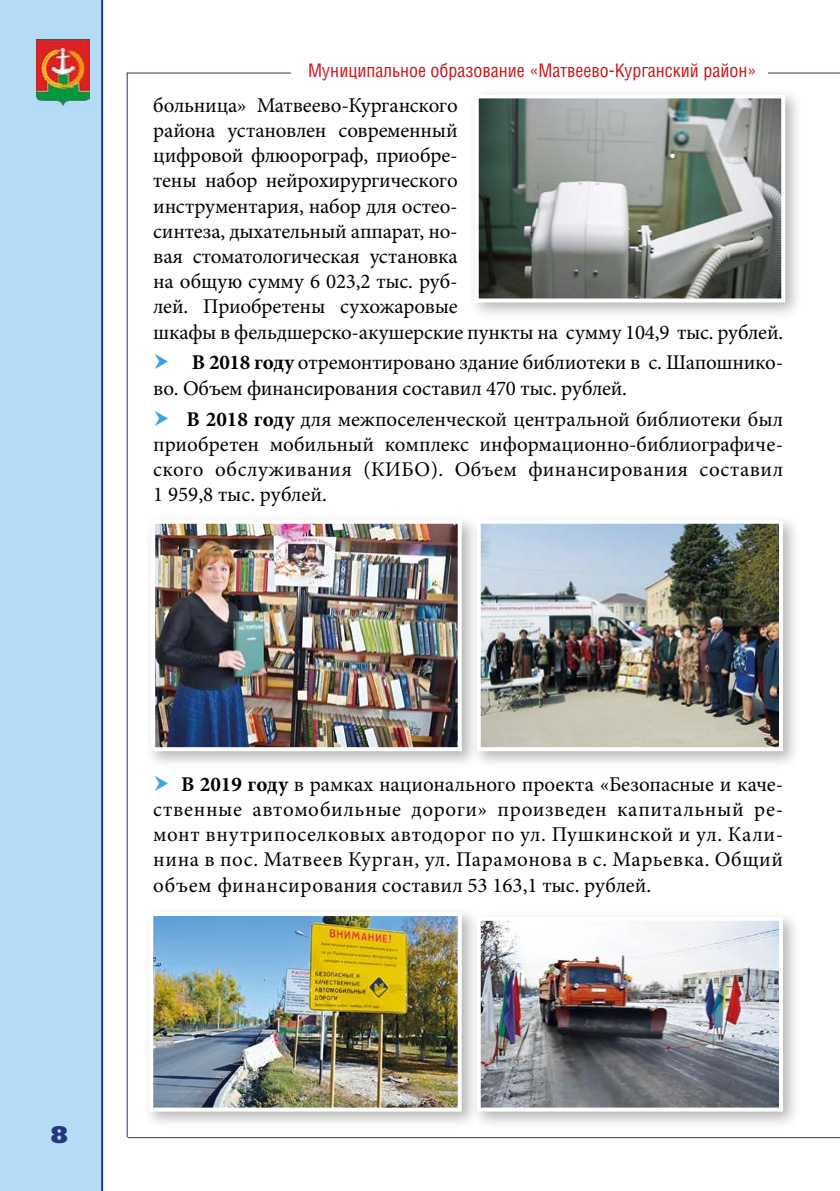
<style>
.page{position:relative;width:840px;height:1191px;background:#fff}
.page>*{position:absolute;margin:0;border:0;box-sizing:border-box;transform-origin:0 0}
.t1{font:24px "AG Foreigner Black C";color:#283583}
.t2{font:21px/25.2px "Minion Pro";letter-spacing:-.01em;color:#000}
.t3{font:18px "AG Letterica Condensed C";color:#cd171a}
.s1{font-weight:700}
</style>
<div class="page">
<div style="left:0;top:0;width:102px;height:1191px;background:#b4dcf6"></div>
<hr style="left:101px;top:0;width:2px;height:1191px;background:#283583">
<hr style="left:767px;top:73px;width:72px;height:1px;background:#283583">
<hr style="left:127px;top:73px;width:164px;height:1px;background:#283583">
<hr style="left:127px;top:73px;width:1px;height:1064px;background:#283583">
<hr style="left:128px;top:1137px;width:711px;height:1px;background:#283583">
<img style="left:37px;top:39px;width:52px;height:67px">
<div style="left:468px;top:88px;width:335px;height:232px;background:#000;opacity:.29"></div>
<img style="left:479px;top:99px;width:300px;height:198px">
<div style="left:474px;top:94px;width:310px;height:208px;border:4px solid #fff"></div>
<div style="left:144px;top:513px;width:335px;height:256px;background:#000;opacity:.29"></div>
<img style="left:156px;top:525px;width:300px;height:221px">
<div style="left:151px;top:520px;width:310px;height:231px;border:4px solid #fff"></div>
<div style="left:470px;top:513px;width:330px;height:256px;background:#000;opacity:.29"></div>
<img style="left:481px;top:525px;width:296px;height:221px">
<div style="left:476px;top:520px;width:306px;height:231px;border:4px solid #fff"></div>
<div style="left:142px;top:905px;width:337px;height:224px;background:#000;opacity:.29"></div>
<img style="left:154px;top:917px;width:302px;height:189px">
<div style="left:149px;top:912px;width:312px;height:199px;border:4px solid #fff"></div>
<div style="left:470px;top:910px;width:330px;height:219px;background:#000;opacity:.29"></div>
<img style="left:481px;top:921px;width:296px;height:185px">
<div style="left:476px;top:916px;width:306px;height:195px;border:4px solid #fff"></div>
<p class="t3" style="left:308px;top:59px;width:449px">Муниципальное образование «Матвеево-Курганский район»</p>
<p class="t2" style="left:153px;top:92px;width:631px">больница» Матвеево-Курганского<br>района установлен современный<br>цифровой флюорограф, приобре-<br>тены набор нейрохирургического<br>инструментария, набор для остео-<br>синтеза, дыхательный аппарат, но-<br>вая стоматологическая установка<br>на общую сумму 6 023,2 тыс. руб-<br>лей. Приобретены сухожаровые<br>шкафы в фельдшерско-акушерские пункты на сумму 104,9 тыс. рублей.</p>
<p class="t2" style="left:153px;top:350px;width:631px;text-indent:39px"><span class="s1">В 2018 году</span> отремонтировано здание библиотеки в с. Шапошнико&shy;во. Объем финансирования составил 470 тыс. рублей.</p>
<p class="t2" style="left:153px;top:406px;width:631px;text-align:justify;text-indent:33px"><span class="s1">В 2018 году</span> для межпоселенческой центральной библиотеки был приобретен мобильный комплекс информационно-библиографиче&shy;ского обслуживания (КИБО). Объем финансирования составил 1 959,8 тыс. рублей.</p>
<p class="t2" style="left:153px;top:771px;width:631px;text-align:justify;text-indent:28px"><span class="s1">В 2019 году</span> в рамках национального проекта «Безопасные и каче&shy;ственные автомобильные дороги» произведен капитальный ре&shy;монт внутрипоселковых автодорог по ул. Пушкинской и ул. Кали&shy;нина в пос. Матвеев Курган, ул. Парамонова в с. Марьевка. Общий объем финансирования составил 53 163,1 тыс. рублей.</p>
<p class="t1" style="left:51px;top:1120px;width:18px">8</p>
</div>
